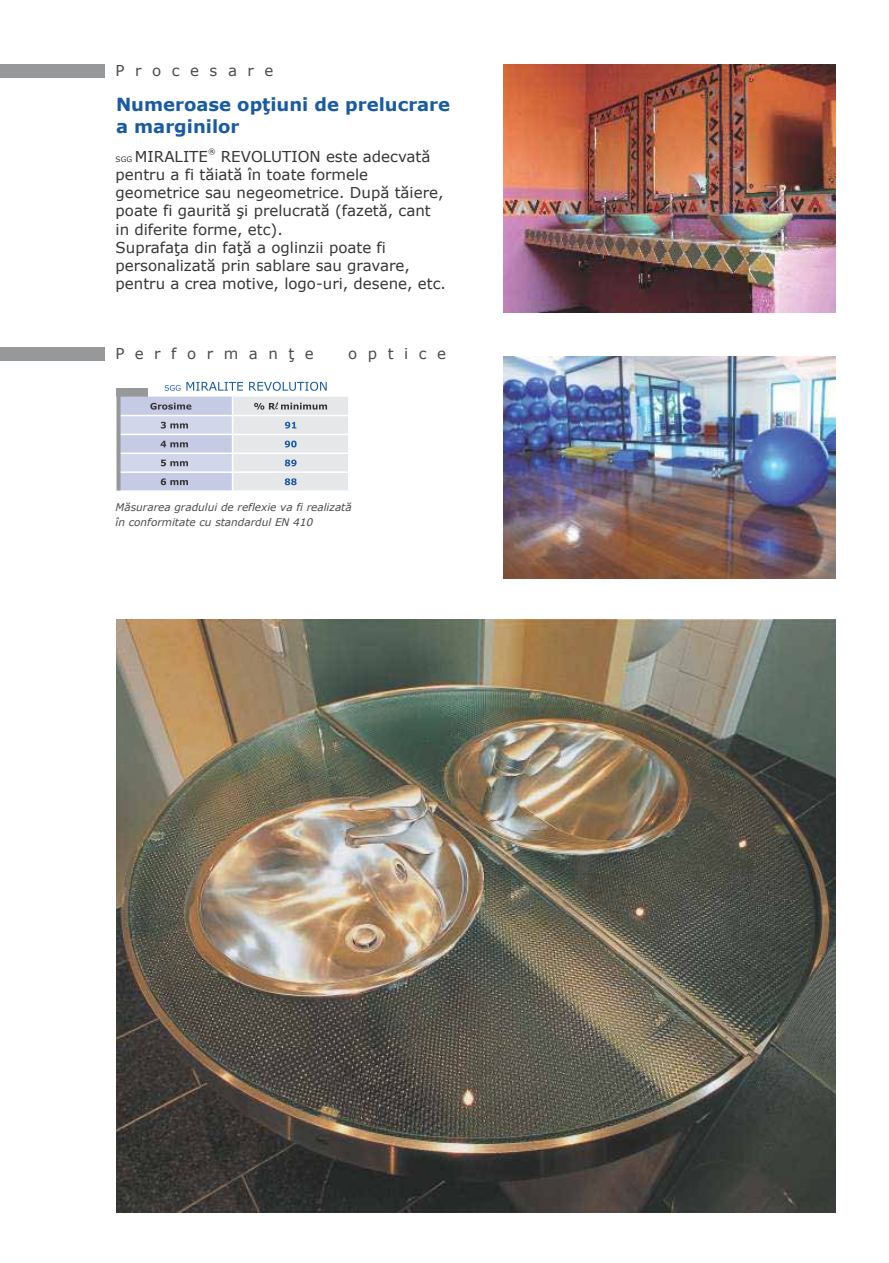
<style>
.page{position:relative;width:889px;height:1263px;background:#fff}
.page>*{position:absolute;margin:0;border:0;box-sizing:border-box;transform-origin:0 0}
.t1{font:700 18px/21.9px "Verdana";color:#195ba2}
.t2{font:15px/18.1px "Verdana";color:#373435}
.t3{font:15px "Verdana";letter-spacing:.705em;color:#4b4b4d}
.t4{font:italic 10.5px/15.3px "Verdana";color:#4b4b4d}
.t5{font:7.5px "Verdana";color:#373435}
.s1{font-size:7.5px}
</style>
<div class="page">
<div style="left:0;top:64px;width:105px;height:14px;background:#96989a"></div>
<div style="left:0;top:348px;width:105px;height:13px;background:#96989a"></div>
<img style="left:504px;top:64px;width:331px;height:248px">
<img style="left:504px;top:357px;width:331px;height:221px">
<img style="left:116px;top:620px;width:719px;height:592px">
<svg style="left:116px;top:382px;width:232px;height:109px"></svg>
<p class="t3" style="left:116px;top:60px;width:159px">Procesare</p>
<p class="t1" style="left:116px;top:94px;width:336px">Numeroase opţiuni de prelucrare a marginilor</p>
<p class="t5" style="left:208px;top:146px;width:9px">®</p>
<p class="t2" style="left:116px;top:147px;width:332px"><span class="s1">SGG</span> MIRALITE REVOLUTION este adecvată pentru a fi tăiată în toate formele geometrice sau negeometrice. După tăiere, poate fi gaurită şi prelucrată (fazetă, cant in diferite forme, etc).<br>Suprafaţa din faţă a oglinzii poate fi personalizată prin sablare sau gravare, pentru a crea motive, logo-uri, desene, etc.</p>
<p class="t3" style="left:116px;top:344px;width:200px">Performanţe</p>
<p class="t3" style="left:348px;top:344px;width:99px">optice</p>
<p class="t4" style="left:116px;top:499px;width:238px">Măsurarea gradului de reflexie va fi realizată în conformitate cu standardul EN 410</p>
</div>
